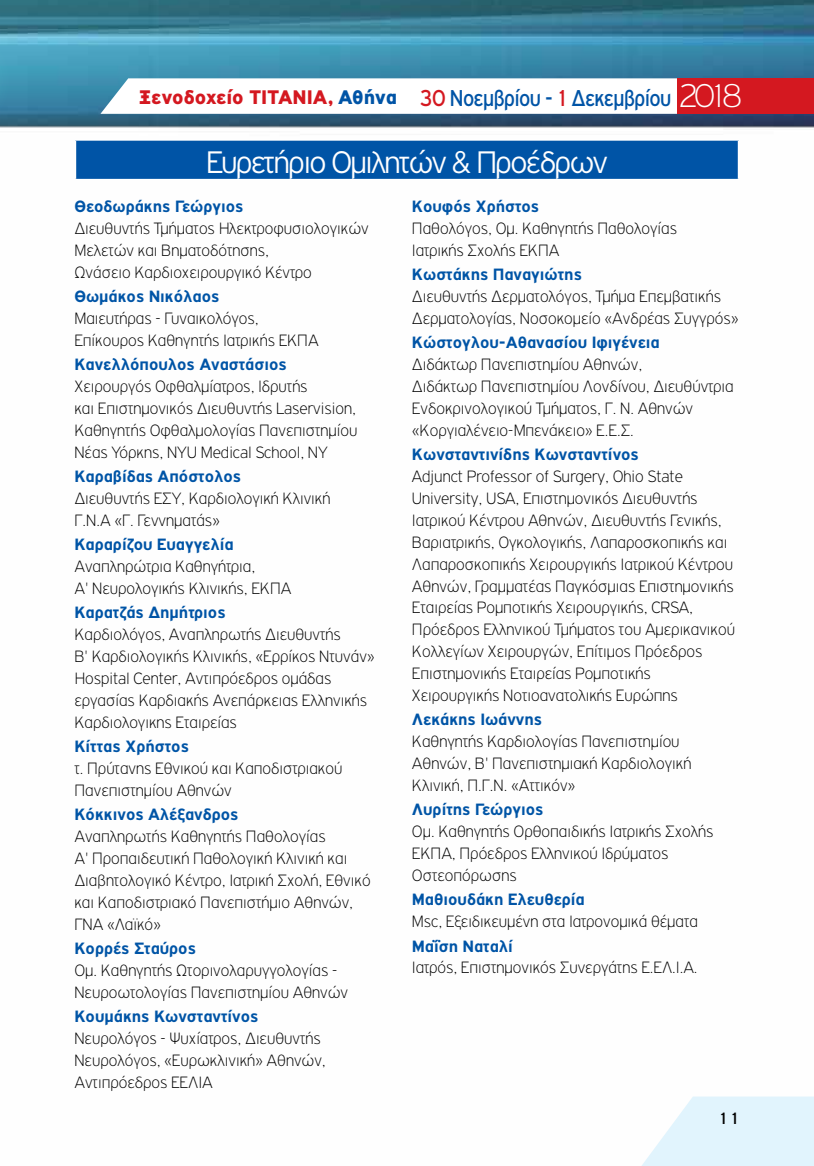
<style>
.page{position:relative;width:814px;height:1166px;background:#fff}
.page>*{position:absolute;margin:0;border:0;box-sizing:border-box;transform-origin:0 0}
.t1{font:300 33.25px "PF Highway Gothic";letter-spacing:-.05em;color:#fff}
.t2{font:24.5px "PF Highway Gothic";letter-spacing:-.025em;color:#0054a6;scale:.88 1}
.t3{font:100 17.5px/21.9px "PF Highway Gothic";color:#000}
.t4{font:700 17.5px "PF Highway Gothic";color:#0054a6}
.t5{font:17.5px "PF Highway Gothic";color:#000}
.s1{font-weight:900;font-size:21px;color:#d41820}
.s2{font-weight:900;font-size:21px}
.s3{color:#d41820}
.s4{font-weight:100;font-size:35px;color:#fff}
</style>
<div class="page">
<img style="left:37px;top:0;width:777px;height:128px">
<svg style="left:0;top:0;width:37px;height:128px;background:#418ca6"></svg>
<svg style="left:100px;top:78px;width:577px;height:36px"></svg>
<div style="left:677px;top:78px;width:137px;height:36px;background:#d41820"></div>
<svg style="left:642px;top:1096px;width:172px;height:70px"></svg>
<div style="left:75px;top:140px;width:663px;height:40px;background:#0054a6"></div>
<hr style="left:74px;top:139px;width:665px;height:2px;background:#fff">
<hr style="left:74px;top:141px;width:2px;height:38px;background:#fff">
<hr style="left:737px;top:141px;width:2px;height:38px;background:#fff">
<hr style="left:74px;top:179px;width:665px;height:2px;background:#fff">
<h2 class="t2" style="left:139px;top:85px;width:686px"><span class="s1">Ξενοδοχείο ΤΙΤΑΝΙΑ,</span> <span class="s2">Aθήνα</span> <span class="s3">30</span> Νοεµβρίου -<span class="s3">1</span>∆εκεµβρίου <span class="s4">2018</span></h2>
<h1 class="t1" style="left:206px;top:144px;width:403px">Ευρετήριο Ομιλητών &amp; Προέδρων</h1>
<p class="t4" style="left:74px;top:197px;width:170px">Θεοδωράκης Γεώργιος</p>
<p class="t3" style="left:74px;top:217px;width:296px">Διευθυντής Τμήματος Ηλεκτροφυσιολογικών<br>Μελετών και Βηματοδότησης,<br>Ωνάσειο Καρδιοχειρουργικό Κέντρο</p>
<p class="t4" style="left:74px;top:287px;width:146px">Θωμάκος Νικόλαος</p>
<p class="t3" style="left:74px;top:307px;width:246px">Μαιευτήρας - Γυναικολόγος,<br>Επίκουρος Καθηγητής Ιατρικής ΕΚΠΑ</p>
<p class="t4" style="left:74px;top:355px;width:214px">Κανελλόπουλος Αναστάσιος</p>
<p class="t3" style="left:74px;top:376px;width:284px">Χειρουργός Oφθαλμίατρος, Iδρυτής<br>και Eπιστημονικός Διευθυντής Laservision, Καθηγητής Oφθαλμολογίας Πανεπιστημίου Νέας Υόρκης, NYU Medical School, NY</p>
<p class="t4" style="left:74px;top:467px;width:168px">Καραβίδας Απόστολος</p>
<p class="t3" style="left:74px;top:487px;width:257px">Διευθυντής ΕΣΥ, Καρδιολογική Κλινική<br>Γ.Ν.Α «Γ. Γεννηματάς»</p>
<p class="t4" style="left:74px;top:535px;width:161px">Καραρίζου Ευαγγελία</p>
<p class="t3" style="left:74px;top:556px;width:218px">Αναπληρώτρια Καθηγήτρια,<br>Α' Νευρολογικής Κλινικής, ΕΚΠΑ</p>
<p class="t4" style="left:74px;top:603px;width:153px">Καρατζάς Δημήτριος</p>
<p class="t3" style="left:74px;top:624px;width:301px">Καρδιολόγος, Αναπληρωτής Διευθυντής<br>Β' Καρδιολογικής Κλινικής, «Ερρίκος Ντυνάν» Hospital Center, Αντιπρόεδρος ομάδας εργασίας Καρδιακής Ανεπάρκειας Ελληνικής Καρδιολογικης Εταιρείας</p>
<p class="t4" style="left:74px;top:737px;width:116px">Κίττας Χρήστος</p>
<p class="t3" style="left:74px;top:757px;width:269px">τ. Πρύτανης Εθνικού και Καποδιστριακού<br>Πανεπιστημίου Αθηνών</p>
<p class="t4" style="left:74px;top:805px;width:165px">Κόκκινος Αλέξανδρος</p>
<p class="t3" style="left:74px;top:825px;width:298px">Αναπληρωτής Καθηγητής Παθολογίας<br>Α' Προπαιδευτική Παθολογική Κλινική και Διαβητολογικό Κέντρο, Ιατρική Σχολή, Εθνικό και Καποδιστριακό Πανεπιστήμιο Αθηνών, ΓΝΑ «Λαϊκό»</p>
<p class="t4" style="left:74px;top:939px;width:123px">Κορρές Σταύρος</p>
<p class="t3" style="left:74px;top:959px;width:275px">Ομ. Καθηγητής Ωτορινολαρυγγολογίας -<br>Νευροωτολογίας Πανεπιστημίου Αθηνών</p>
<p class="t4" style="left:74px;top:1007px;width:185px">Κουμάκης Κωνσταντίνος</p>
<p class="t3" style="left:74px;top:1027px;width:253px">Νευρολόγος - Ψυχίατρος, Διευθυντής<br>Νευρολόγος, «Ευρωκλινική» Αθηνών,<br>Αντιπρόεδρος ΕΕΛΙΑ</p>
<p class="t4" style="left:412px;top:197px;width:129px">Κουφός Χρήστος</p>
<p class="t3" style="left:412px;top:217px;width:266px">Παθολόγος, Ομ. Καθηγητής Παθολογίας<br>Ιατρικής Σχολής ΕΚΠΑ</p>
<p class="t4" style="left:412px;top:265px;width:171px">Κωστάκης Παναγιώτης</p>
<p class="t3" style="left:412px;top:286px;width:328px">Διευθυντής Δερματολόγος, Τμήμα Επεμβατικής<br>Δερματολογίας, Νοσοκομείο «Ανδρέας Συγγρός»</p>
<p class="t4" style="left:412px;top:333px;width:249px">Κώστογλου-Αθανασίου Ιφιγένεια</p>
<p class="t3" style="left:412px;top:354px;width:323px">Διδάκτωρ Πανεπιστημίου Αθηνών,<br>Διδάκτωρ Πανεπιστημίου Λονδίνου, Διευθύντρια Ενδοκρινολογικού Τμήματος, Γ. Ν. Αθηνών «Κοργιαλένειο-Μπενάκειο» Ε.Ε.Σ.</p>
<p class="t4" style="left:412px;top:445px;width:228px">Κωνσταντινίδης Κωνσταντίνος</p>
<p class="t3" style="left:412px;top:466px;width:324px">Adjunct Professor of Surgery, Ohio State University, USA, Επιστημονικός Διευθυντής Ιατρικού Κέντρου Αθηνών, Διευθυντής Γενικής, Βαριατρικής, Ογκολογικής, Λαπαροσκοπικής και Λαπαροσκοπικής Χειρουργικής Ιατρικού Κέντρου Αθηνών, Γραμματέας Παγκόσμιας Επιστημονικής Εταιρείας Ρομποτικής Χειρουργικής, CRSA, Πρόεδρος Ελληνικού Τμήματος του Αμερικανικού Κολλεγίων Χειρουργών, Επίτιμος Πρόεδρος Επιστημονικής Εταιρείας Ρομποτικής Χειρουργικής Νοτιοανατολικής Ευρώπης</p>
<p class="t4" style="left:412px;top:710px;width:132px">Λεκάκης Ιωάννης</p>
<p class="t3" style="left:412px;top:731px;width:281px">Καθηγητής Καρδιολογίας Πανεπιστημίου<br>Αθηνών, Β' Πανεπιστημιακή Καρδιολογική<br>Κλινική, Π.Γ.Ν. «Αττικόν»</p>
<p class="t4" style="left:412px;top:800px;width:133px">Λυρίτης Γεώργιος</p>
<p class="t3" style="left:412px;top:821px;width:303px">Ομ. Καθηγητής Ορθοπαιδικής Ιατρικής Σχολής<br>ΕΚΠΑ, Πρόεδρος Ελληνικού Ιδρύματος<br>Οστεοπόρωσης</p>
<p class="t4" style="left:412px;top:890px;width:174px">Μαθιουδάκη Ελευθερία</p>
<p class="t3" style="left:412px;top:911px;width:287px">Msc, Εξειδικευμένη στα Ιατρονομικά θέματα</p>
<p class="t4" style="left:412px;top:936px;width:102px">Μαΐση Ναταλί</p>
<p class="t3" style="left:412px;top:957px;width:287px">Ιατρός, Επιστημονικός Συνεργάτης Ε.ΕΛ.Ι.Α.</p>
<p class="t5" style="left:718px;top:1109px;width:24px">11</p>
</div>
